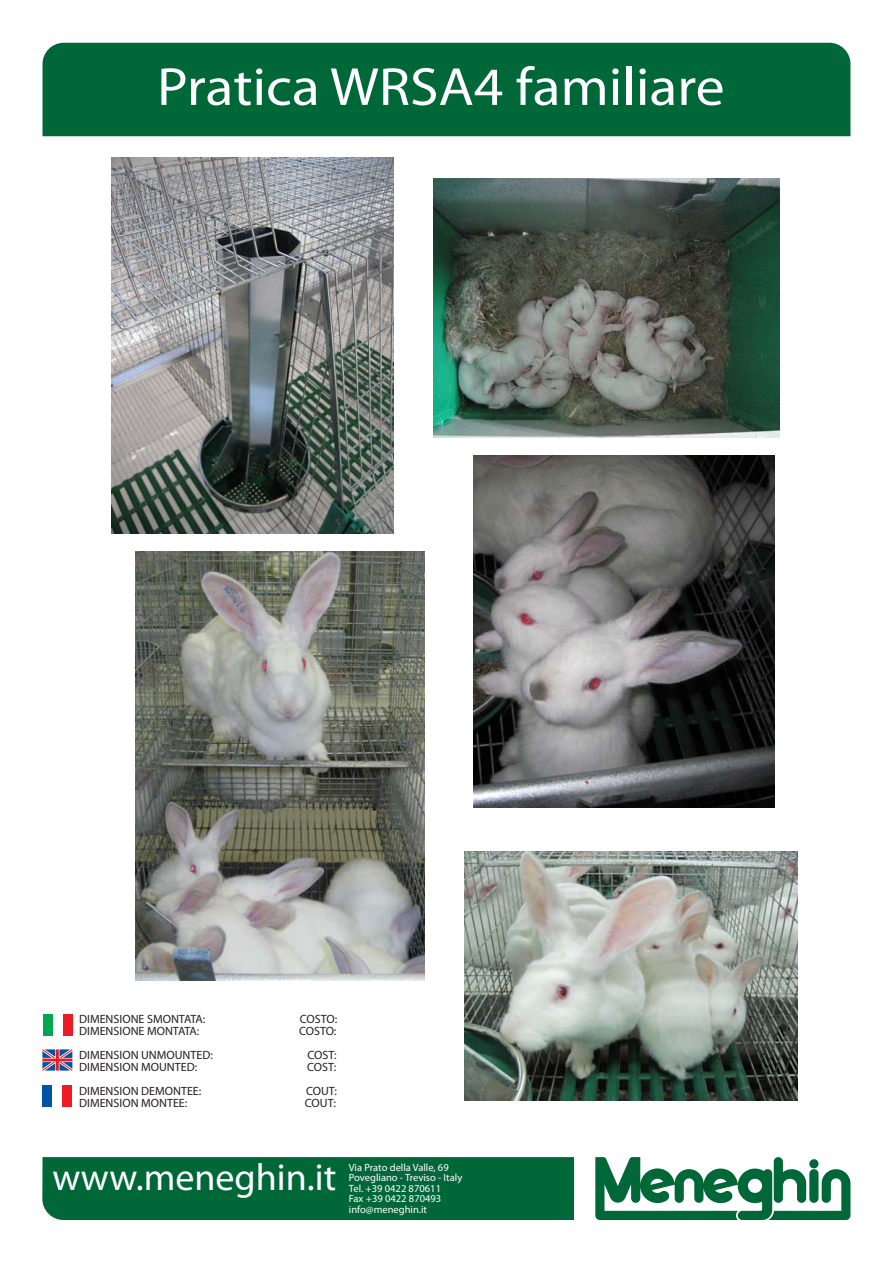
<style>
.page{position:relative;width:893px;height:1263px;background:#fff}
.page>*{position:absolute;margin:0;border:0;box-sizing:border-box;transform-origin:0 0}
.t1{font:54px "Gill Sans";color:#fff;scale:1.07 1}
.t2{font:300 37.8px "Gill Sans";color:#fff}
.t3{font:12px "Gill Sans";color:#231f20}
.t4{font:10.5px/10.5px "Gill Sans";color:#fff}
</style>
<div class="page">
<div style="left:43px;top:43px;width:807px;height:93px;background:#006738"></div>
<svg style="left:595px;top:1157px;width:255px;height:63px"></svg>
<div style="left:42px;top:1157px;width:532px;height:63px;background:#006738"></div>
<div style="left:502px;top:1159px;width:72px;height:61px;background:#006738"></div>
<div style="left:43px;top:1015px;width:10px;height:21px;background:#00a650"></div>
<div style="left:63px;top:1015px;width:10px;height:21px;background:#ed1c24"></div>
<svg style="left:42px;top:1049px;width:30px;height:22px"></svg>
<div style="left:42px;top:1085px;width:10px;height:21px;background:#0054a6"></div>
<div style="left:62px;top:1085px;width:10px;height:21px;background:#ed1c24"></div>
<img style="left:112px;top:158px;width:282px;height:375px">
<img style="left:434px;top:178px;width:345px;height:260px">
<img style="left:474px;top:455px;width:300px;height:353px">
<img style="left:135px;top:552px;width:289px;height:428px">
<img style="left:464px;top:851px;width:333px;height:250px">
<h1 class="t1" style="left:157px;top:68px;width:532px">Pratica WRSA4 familiare</h1>
<p class="t3" style="left:79px;top:1015px;width:128px">DIMENSIONE SMONTATA:</p>
<p class="t3" style="left:300px;top:1015px;width:39px">COSTO:</p>
<p class="t3" style="left:79px;top:1027px;width:122px">DIMENSIONE MONTATA:</p>
<p class="t3" style="left:299px;top:1027px;width:39px">COSTO:</p>
<p class="t3" style="left:79px;top:1051px;width:135px">DIMENSION UNMOUNTED:</p>
<p class="t3" style="left:307px;top:1051px;width:31px">COST:</p>
<p class="t3" style="left:79px;top:1063px;width:120px">DIMENSION MOUNTED:</p>
<p class="t3" style="left:307px;top:1063px;width:31px">COST:</p>
<p class="t3" style="left:79px;top:1087px;width:124px">DIMENSION DEMONTEE:</p>
<p class="t3" style="left:306px;top:1087px;width:32px">COUT:</p>
<p class="t3" style="left:79px;top:1099px;width:110px">DIMENSION MONTEE:</p>
<p class="t3" style="left:305px;top:1099px;width:32px">COUT:</p>
<h2 class="t2" style="left:52px;top:1164px;width:285px">www.meneghin.it</h2>
<p class="t4" style="left:349px;top:1163px;width:115px">Via Prato della Valle, 69<br>Povegliano - Treviso - Italy<br>Tel. +39 0422 870611<br>Fax +39 0422 870493 info@meneghin.it</p>
</div>
